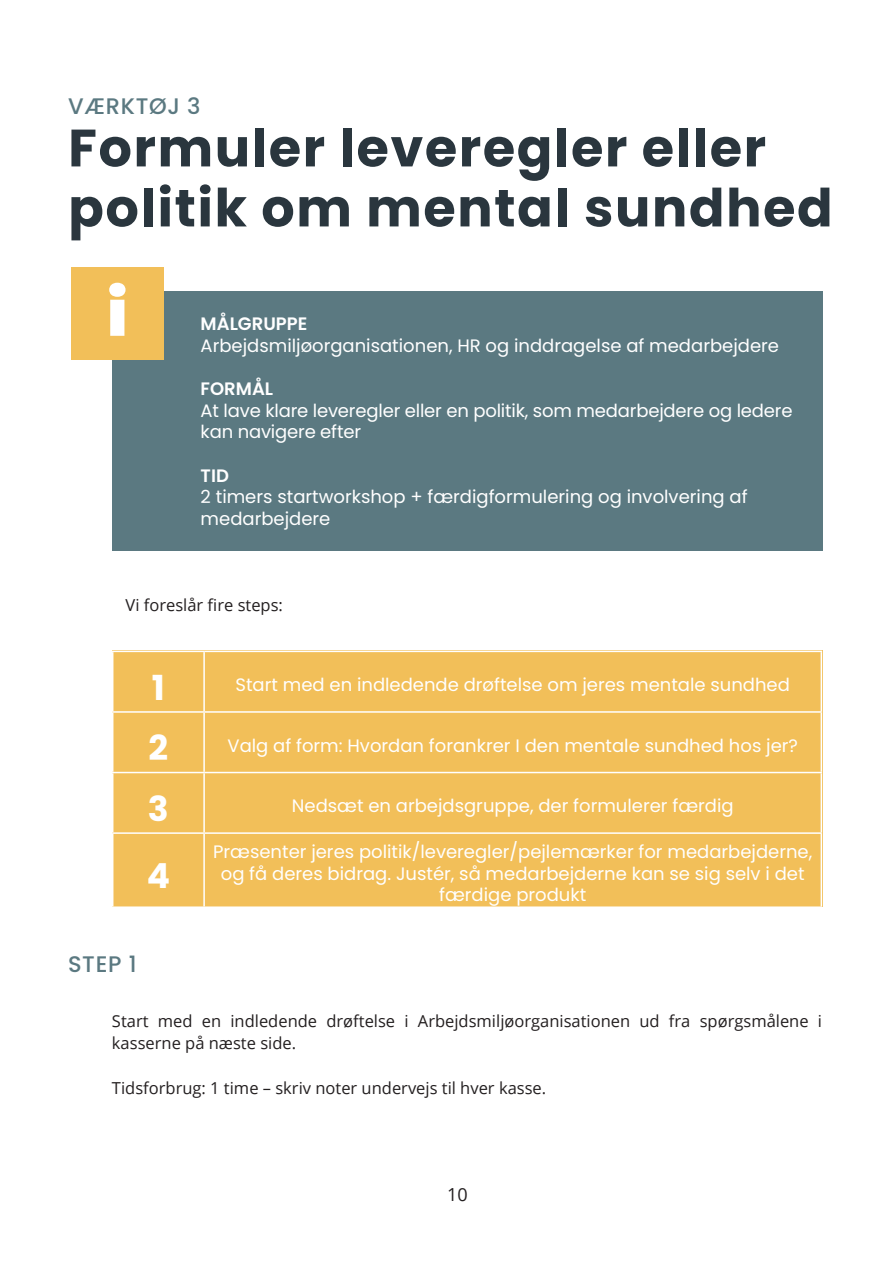
<style>
.page{position:relative;width:893px;height:1263px;background:#fff}
.page>*{position:absolute;margin:0;border:0;box-sizing:border-box;transform-origin:0 0}
.t1{font:900 64.05px "Poppins";color:#fff}
.t2{font:700 52.5px/60px "Poppins";letter-spacing:.03em;color:#2a363e}
.t3{font:700 34.5px "Poppins";color:#fff}
.t4{font:500 22.5px "Poppins";letter-spacing:.03em;color:#5b7981}
.t5{font:18px/21.6px "Poppins";color:#fff}
.t6{font:600 18px "Poppins";color:#fff}
.t7{font:18px "Open Sans";color:#231f20}
.t8{font:16.5px/22.5px "Open Sans";color:#231f20}
</style>
<div class="page">
<div style="left:112px;top:651px;width:710px;height:256px;background:#f2bf59"></div>
<div style="left:112px;top:291px;width:710px;height:259px;background:#5b7981"></div>
<div style="left:71px;top:267px;width:93px;height:92px;background:#f2bf59"></div>
<hr style="left:112px;top:651px;width:92px;height:1px;background:#fff">
<hr style="left:112px;top:652px;width:1px;height:59px;background:#fff">
<hr style="left:204px;top:651px;width:618px;height:1px;background:#fff">
<hr style="left:203px;top:652px;width:2px;height:59px;background:#fff">
<hr style="left:821px;top:652px;width:1px;height:59px;background:#fff">
<hr style="left:112px;top:711px;width:92px;height:2px;background:#fff">
<hr style="left:112px;top:713px;width:1px;height:59px;background:#fff">
<hr style="left:204px;top:711px;width:618px;height:2px;background:#fff">
<hr style="left:203px;top:713px;width:2px;height:59px;background:#fff">
<hr style="left:821px;top:713px;width:1px;height:59px;background:#fff">
<hr style="left:112px;top:772px;width:92px;height:1px;background:#fff">
<hr style="left:112px;top:773px;width:1px;height:59px;background:#fff">
<hr style="left:204px;top:772px;width:618px;height:1px;background:#fff">
<hr style="left:203px;top:773px;width:2px;height:59px;background:#fff">
<hr style="left:821px;top:773px;width:1px;height:59px;background:#fff">
<hr style="left:112px;top:832px;width:92px;height:2px;background:#fff">
<hr style="left:112px;top:834px;width:1px;height:72px;background:#fff">
<hr style="left:204px;top:832px;width:618px;height:2px;background:#fff">
<hr style="left:203px;top:834px;width:2px;height:72px;background:#fff">
<hr style="left:821px;top:834px;width:1px;height:72px;background:#fff">
<hr style="left:112px;top:906px;width:92px;height:2px;background:#fff">
<hr style="left:204px;top:906px;width:618px;height:2px;background:#fff">
<p class="t4" style="left:68px;top:93px;width:134px">VÆRKTØJ 3</p>
<p class="t2" style="left:68px;top:118px;width:766px">Formuler leveregler eller politik om mental sundhed</p>
<p class="t1" style="left:107px;top:276px;width:22px">i</p>
<p class="t6" style="left:201px;top:314px;width:108px">MÅLGRUPPE</p>
<p class="t5" style="left:201px;top:335px;width:580px">Arbejdsmiljøorganisationen, HR og inddragelse af medarbejdere</p>
<p class="t6" style="left:201px;top:378px;width:74px">FORMÅL</p>
<p class="t5" style="left:201px;top:400px;width:593px">At lave klare leveregler eller en politik, som medarbejdere og ledere kan navigere efter</p>
<p class="t6" style="left:201px;top:465px;width:30px">TID</p>
<p class="t5" style="left:201px;top:486px;width:548px">2 timers startworkshop + færdigformulering og involvering af medarbejdere</p>
<p class="t8" style="left:126px;top:594px;width:159px">Vi foreslår fire steps:</p>
<p class="t3" style="left:152px;top:668px;width:14px">1</p>
<p class="t5" style="left:236px;top:674px;width:556px">Start med en indledende drøftelse om jeres mentale sundhed</p>
<p class="t3" style="left:149px;top:728px;width:21px">2</p>
<p class="t5" style="left:227px;top:735px;width:572px">Valg af form: Hvordan forankrer I den mentale sundhed hos jer?</p>
<p class="t3" style="left:148px;top:789px;width:22px">3</p>
<p class="t5" style="left:292px;top:795px;width:443px">Nedsæt en arbejdsgruppe, der formulerer færdig</p>
<p class="t3" style="left:147px;top:856px;width:25px">4</p>
<p class="t4" style="left:68px;top:951px;width:70px">STEP 1</p>
<p class="t5" style="left:213px;top:841px;width:601px;text-align:center">Præsenter jeres politik/leveregler/pejlemærker for medarbejderne, og få deres bidrag. Justér, så medarbejderne kan se sig selv i det færdige produkt</p>
<p class="t8" style="left:112px;top:1009px;width:712px">Start med en indledende drøftelse i Arbejdsmiljøorganisationen ud fra spørgsmålene i kasserne på næste side.</p>
<p class="t8" style="left:112px;top:1077px;width:436px">Tidsforbrug: 1 time – skriv noter undervejs til hver kasse.</p>
<p class="t7" style="left:447px;top:1182px;width:22px">10</p>
</div>
